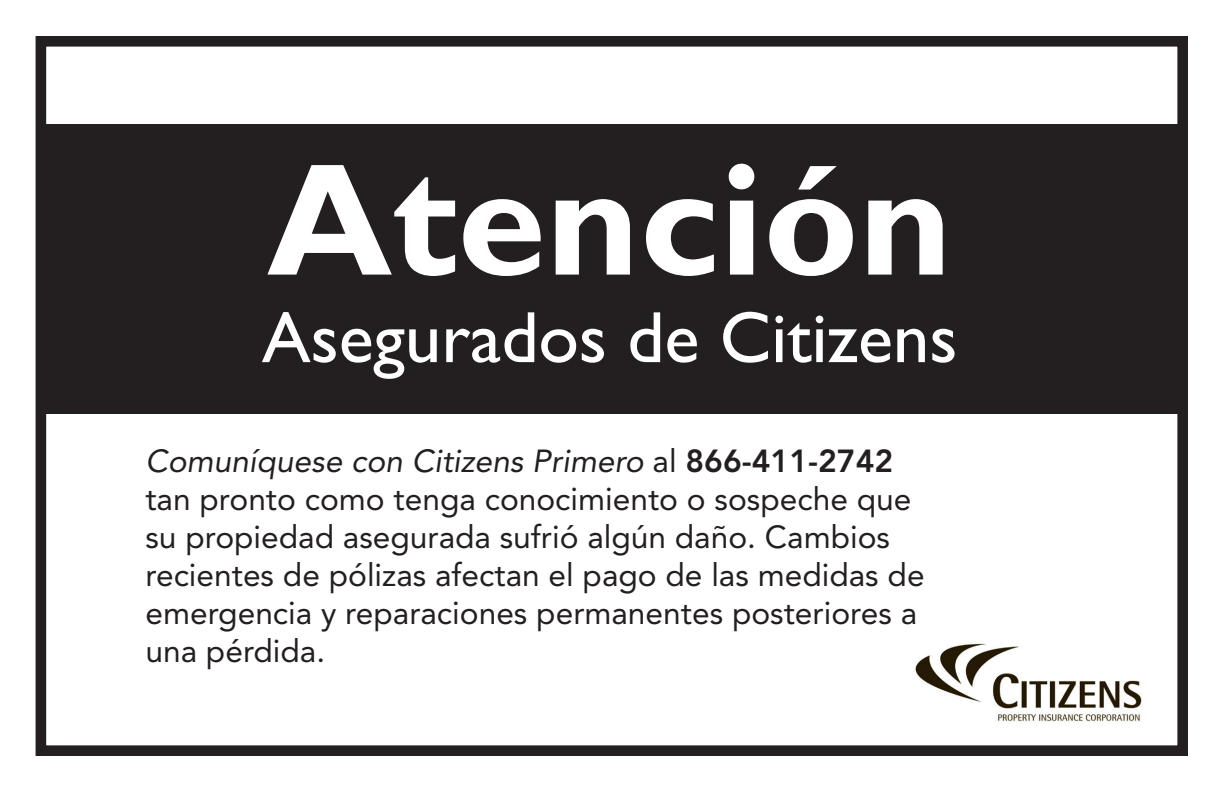
<style>
.page{position:relative;width:1224px;height:792px;background:#fff}
.page>*{position:absolute;margin:0;border:0;box-sizing:border-box;transform-origin:0 0}
.t1{font:700 160.6px "Gill Sans";color:#fff}
.t2{font:73px "Gill Sans";color:#fff}
.t3{font:31.8px/38px "Avenir LT Std";color:#231f20}
.s1{font-style:italic}
.s2{font-weight:800}
</style>
<div class="page">
<img style="left:915px;top:643px;width:227px;height:79px">
<div style="left:36px;top:36px;width:1152px;height:720px;border:11px solid #231f20"></div>
<div style="left:45px;top:125px;width:1139px;height:289px;background:#231f20"></div>
<p class="t1" style="left:267px;top:124px;width:687px">Atención</p>
<p class="t2" style="left:262px;top:295px;width:697px">Asegurados de Citizens</p>
<p class="t3" style="left:145px;top:442px;width:781px"><span class="s1">Comuníquese con Citizens Primero</span> al <span class="s2">866-411-2742 </span>tan pronto como tenga conocimiento o sospeche que su propiedad asegurada sufrió algún daño. Cambios recientes de pólizas afectan el pago de las medidas de emergencia y reparaciones permanentes posteriores a una pérdida.</p>
</div>
